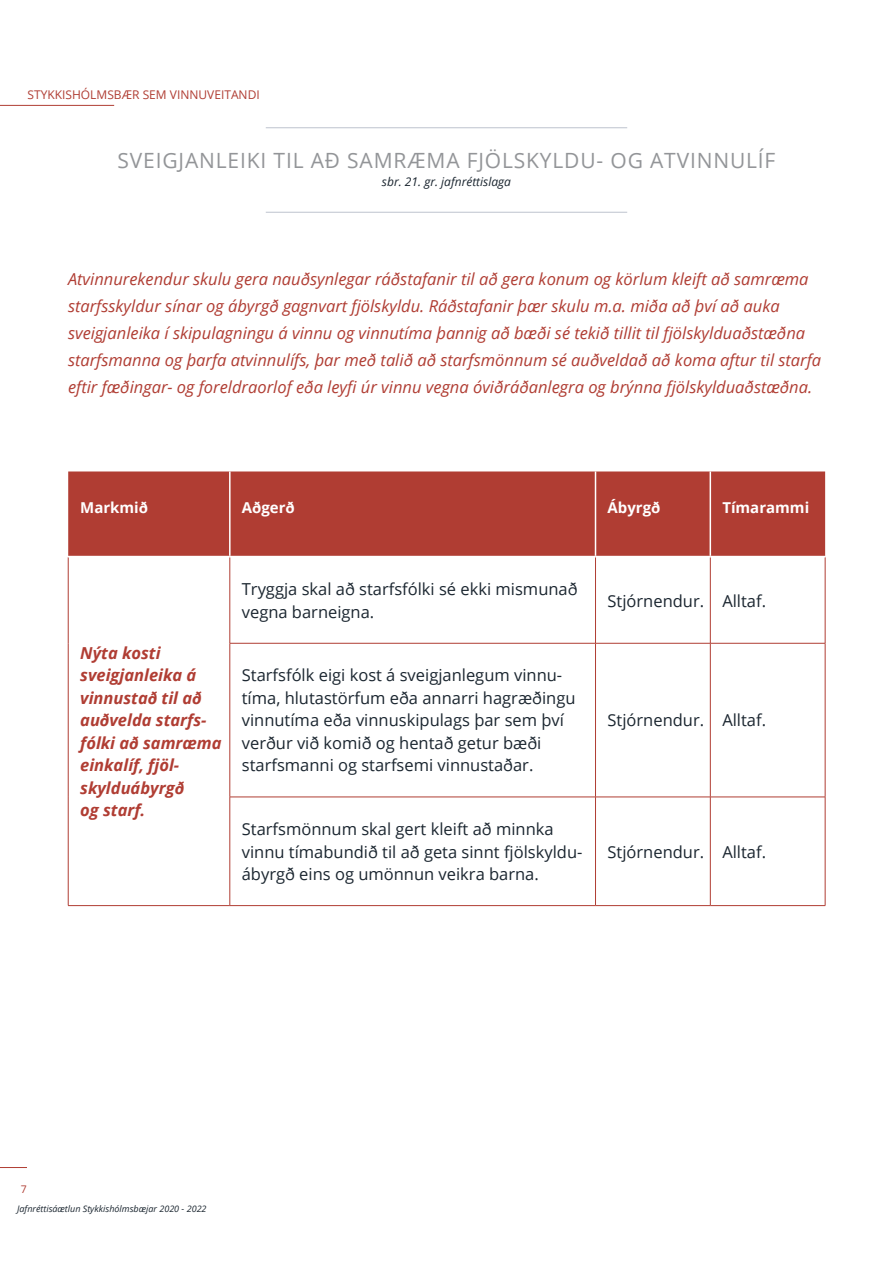
<style>
.page{position:relative;width:893px;height:1263px;background:#fff}
.page>*{position:absolute;margin:0;border:0;box-sizing:border-box;transform-origin:0 0}
.Undirkafli_fyrirsögn{font:21px "Open Sans";letter-spacing:.04em;color:#939598}
.Pull_Quote{font:italic 16.5px/27px "Open Sans";color:#b03d33}
.Content___Left{font:16.5px/22.5px "Open Sans";color:#1b2630}
.Content___Left-2{font:italic 700 16.5px/22.5px "Open Sans";color:#b03d33}
.Table_Header{font:700 15px "Open Sans";color:#fff}
.Section_Title{font:12px "Open Sans";color:#b03d33}
.Title_Note{font:italic 12px "Open Sans";color:#1b2630}
.t1{font:10.5px "Open Sans";color:#b03d33}
.t2{font:italic 9px "Open Sans";color:#1b2630}
</style>
<div class="page">
<svg style="left:0;top:1167px;width:27px;height:1px"></svg>
<hr style="left:0;top:105px;width:114px;height:1px;background:#b03d33">
<hr style="left:266px;top:127px;width:361px;height:1px;background:#bec3ce">
<hr style="left:266px;top:212px;width:361px;height:1px;background:#bec3ce">
<div style="left:68px;top:471px;width:757px;height:85px;background:#b03d33"></div>
<svg style="left:229px;top:557px;width:596px;height:348px"></svg>
<hr style="left:710px;top:471px;width:1px;height:85px;background:#fff">
<hr style="left:68px;top:557px;width:1px;height:86px;background:#b03d33">
<hr style="left:230px;top:557px;width:1px;height:86px;background:#b03d33">
<hr style="left:595px;top:557px;width:1px;height:86px;background:#b03d33">
<hr style="left:710px;top:557px;width:1px;height:86px;background:#b03d33">
<hr style="left:825px;top:557px;width:1px;height:86px;background:#b03d33">
<hr style="left:68px;top:643px;width:1px;height:154px;background:#b03d33">
<hr style="left:230px;top:643px;width:365px;height:1px;background:#b03d33">
<hr style="left:230px;top:643px;width:1px;height:154px;background:#b03d33">
<hr style="left:595px;top:643px;width:115px;height:1px;background:#b03d33">
<hr style="left:595px;top:643px;width:1px;height:154px;background:#b03d33">
<hr style="left:710px;top:643px;width:115px;height:1px;background:#b03d33">
<hr style="left:710px;top:643px;width:1px;height:154px;background:#b03d33">
<hr style="left:825px;top:643px;width:1px;height:154px;background:#b03d33">
<hr style="left:68px;top:797px;width:1px;height:108px;background:#b03d33">
<hr style="left:230px;top:797px;width:365px;height:1px;background:#b03d33">
<hr style="left:230px;top:797px;width:1px;height:108px;background:#b03d33">
<hr style="left:595px;top:797px;width:115px;height:1px;background:#b03d33">
<hr style="left:595px;top:797px;width:1px;height:108px;background:#b03d33">
<hr style="left:710px;top:797px;width:115px;height:1px;background:#b03d33">
<hr style="left:710px;top:797px;width:1px;height:108px;background:#b03d33">
<hr style="left:825px;top:797px;width:1px;height:108px;background:#b03d33">
<hr style="left:68px;top:905px;width:162px;height:1px;background:#b03d33">
<hr style="left:230px;top:905px;width:365px;height:1px;background:#b03d33">
<hr style="left:595px;top:905px;width:115px;height:1px;background:#b03d33">
<hr style="left:710px;top:905px;width:115px;height:1px;background:#b03d33">
<hr style="left:595px;top:471px;width:1px;height:85px;background:#fff">
<hr style="left:229px;top:471px;width:2px;height:85px;background:#fff">
<p class="Section_Title" style="left:27px;top:86px;width:234px">STYKKISHÓLMSBÆR SEM VINNUVEITANDI</p>
<p class="Undirkafli_fyrirsögn" style="left:118px;top:146px;width:659px">SVEIGJANLEIKI TIL AÐ SAMRÆMA FJÖLSKYLDU- OG ATVINNULÍF</p>
<p class="Title_Note" style="left:382px;top:173px;width:131px">sbr. 21. gr. jafnréttislaga</p>
<p class="Pull_Quote" style="left:68px;top:265px;width:755px">Atvinnurekendur skulu gera nauðsynlegar ráðstafanir til að gera konum og körlum kleift að samræma starfsskyldur sínar og ábyrgð gagnvart fjölskyldu. Ráðstafanir þær skulu m.a. miða að því að auka sveigjanleika í skipulagningu á vinnu og vinnutíma þannig að bæði sé tekið tillit til fjölskylduaðstæðna starfsmanna og þarfa atvinnulífs, þar með talið að starfsmönnum sé auðveldað að koma aftur til starfa eftir fæðingar- og foreldraorlof eða leyfi úr vinnu vegna óviðráðanlegra og brýnna fjölskylduaðstæðna.</p>
<p class="Table_Header" style="left:80px;top:497px;width:69px">Markmið</p>
<p class="Table_Header" style="left:242px;top:497px;width:55px">Aðgerð</p>
<p class="Table_Header" style="left:607px;top:497px;width:54px">Ábyrgð</p>
<p class="Table_Header" style="left:722px;top:497px;width:88px">Tímarammi</p>
<p class="Content___Left-2" style="left:80px;top:641px;width:143px">Nýta kosti sveigjanleika á vinnustað til að auðvelda starfs&shy;fólki að samræma einkalíf, fjöl&shy;skylduábyrgð<br>og starf.</p>
<p class="Content___Left" style="left:242px;top:578px;width:337px">Tryggja skal að starfsfólki sé ekki mismunað vegna barneigna.</p>
<p class="Content___Left" style="left:607px;top:589px;width:98px">Stjórnendur.</p>
<p class="Content___Left" style="left:722px;top:589px;width:45px">Alltaf.</p>
<p class="Content___Left" style="left:242px;top:664px;width:335px">Starfsfólk eigi kost á sveigjanlegum vinnu&shy;tíma, hlutastörfum eða annarri hagræðingu vinnutíma eða vinnuskipulags þar sem því verður við komið og hentað getur bæði starfsmanni og starfsemi vinnustaðar.</p>
<p class="Content___Left" style="left:242px;top:817px;width:342px">Starfsmönnum skal gert kleift að minnka vinnu tímabundið til að geta sinnt fjölskyldu&shy;ábyrgð eins og umönnun veikra barna.</p>
<p class="Content___Left" style="left:607px;top:709px;width:98px">Stjórnendur.</p>
<p class="Content___Left" style="left:722px;top:709px;width:45px">Alltaf.</p>
<p class="Content___Left" style="left:607px;top:840px;width:98px">Stjórnendur.</p>
<p class="Content___Left" style="left:722px;top:840px;width:45px">Alltaf.</p>
<p class="t1" style="left:21px;top:1181px;width:8px">7</p>
<p class="t2" style="left:17px;top:1203px;width:191px">Jafnréttisáætlun Stykkishólmsbæjar 2020 - 2022</p>
</div>
